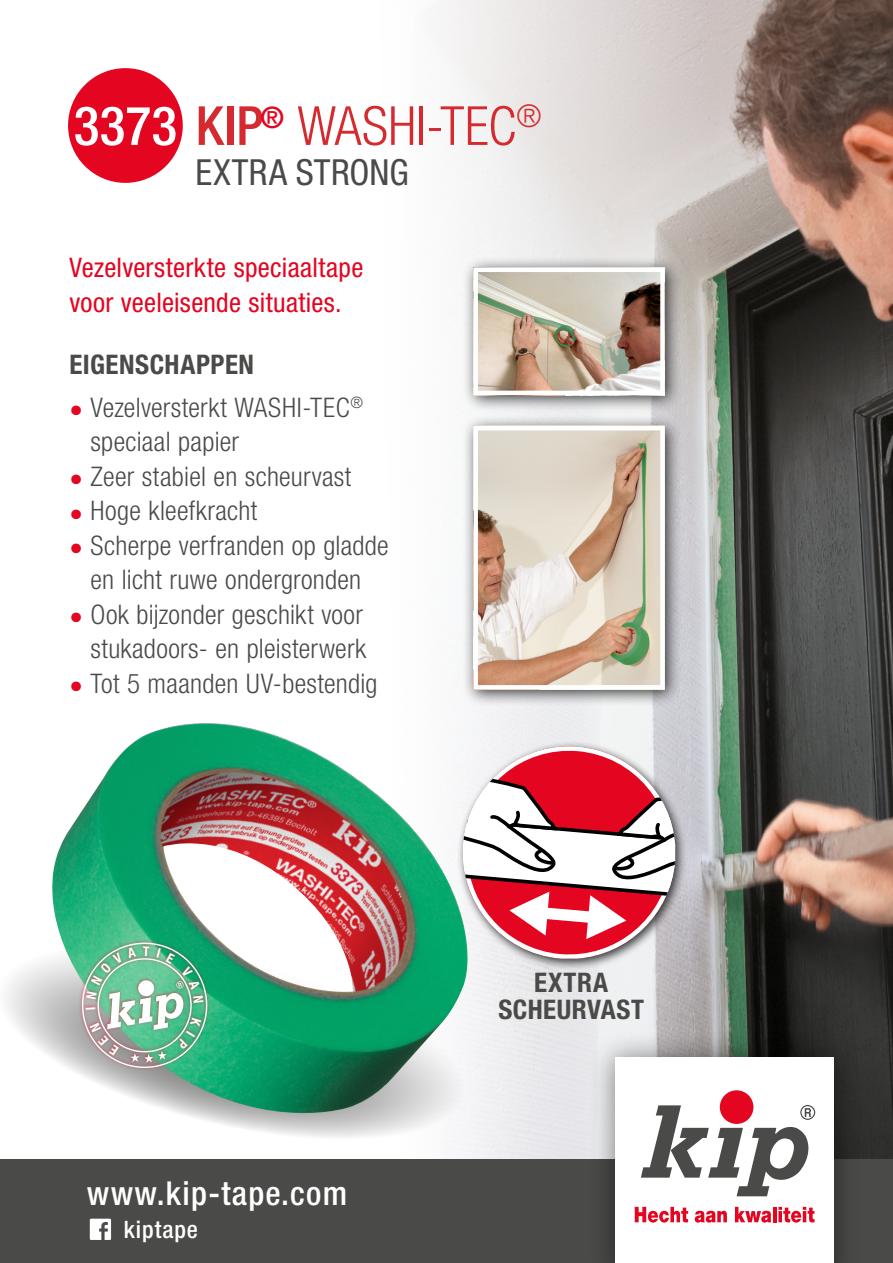
<style>
.page{position:relative;width:893px;height:1263px;background:#fff}
.page>*{position:absolute;margin:0;border:0;box-sizing:border-box;transform-origin:0 0}
.t1{font:300 condensed 54px "Helvetica Neue LT Pro";letter-spacing:.005em;color:#d52a2f}
.t2{font:condensed 36px "Helvetica Neue LT Pro";letter-spacing:.01em;color:#4a4a49}
.t3{font:500 condensed 33px "Helvetica Neue LT Std";letter-spacing:.04em;color:#fff}
.t4{font:300 condensed 27px/34.5px "Helvetica Neue LT Pro";letter-spacing:.01em;color:#4a4a49}
.t5{font:condensed 27px/34.5px "Helvetica Neue LT Pro";letter-spacing:.01em;color:#e40521}
.t6{font:700 condensed 27px/27px "Helvetica Neue LT Pro";letter-spacing:.02em;color:#4a4a49;text-align:center}
.t7{font:500 condensed 24px "Helvetica Neue LT Std";letter-spacing:.04em;color:#fff}
.s1{font-weight:500;color:#fff}
.s2{font-weight:500}
.s3{color:#e40521}
</style>
<div class="page">
<img style="left:429px;top:0;width:464px;height:1159px">
<div style="left:0;top:1159px;width:893px;height:104px;background:#4a4a49"></div>
<svg style="left:90px;top:1219px;width:21px;height:21px"></svg>
<div style="left:587px;top:1029px;width:275px;height:234px;background:#000;opacity:.5"></div>
<div style="left:615px;top:1058px;width:219px;height:205px;background:#fff"></div>
<div style="left:462px;top:415px;width:220px;height:291px;background:#000;opacity:.75"></div>
<img style="left:478px;top:431px;width:182px;height:254px">
<div style="left:473px;top:426px;width:192px;height:264px;border:4px solid #fff"></div>
<div style="left:462px;top:256px;width:220px;height:156px;background:#000;opacity:.75"></div>
<img style="left:478px;top:273px;width:182px;height:117px">
<div style="left:473px;top:268px;width:192px;height:127px;border:4px solid #fff"></div>
<div style="left:457px;top:740px;width:230px;height:231px;background:#000;opacity:.75"></div>
<svg style="left:474px;top:746px;width:201px;height:213px"></svg>
<svg style="left:474px;top:762px;width:201px;height:177px"></svg>
<svg style="left:6px;top:931px;width:471px;height:223px"></svg>
<img style="left:45px;top:723px;width:429px;height:402px">
<div style="left:68px;top:68px;width:115px;height:115px;background:#e40521;border-radius:50%"></div>
<div style="left:720px;top:1090px;width:33px;height:34px;background:#e40521;border-radius:50%"></div>
<svg style="left:641px;top:1105px;width:174px;height:91px"></svg>
<svg style="left:635px;top:1207px;width:53px;height:15px"></svg>
<svg style="left:695px;top:1211px;width:32px;height:11px"></svg>
<svg style="left:735px;top:1207px;width:36px;height:15px"></svg>
<hr style="left:773px;top:1207px;width:3px;height:15px;background:#e40521">
<svg style="left:778px;top:1207px;width:36px;height:15px"></svg>
<svg style="left:68px;top:929px;width:153px;height:153px"></svg>
<h1 class="t1" style="left:74px;top:95px;width:470px"><span class="s1">3373</span> <span class="s2">KIP</span><sup>®</sup> WASHI-TEC<sup>®</sup></h1>
<h2 class="t2" style="left:196px;top:151px;width:215px">EXTRA STRONG</h2>
<p class="t5" style="left:69px;top:250px;width:295px">Vezelversterkte speciaaltape voor veeleisende situaties.</p>
<p class="t6" style="left:69px;top:350px;width:186px">EIGENSCHAPPEN</p>
<p class="t4" style="left:91px;top:390px;width:274px;text-indent:-21px"><span class="s3">•</span> Vezelversterkt WASHI-TEC<sup>® </sup>speciaal papier</p>
<p class="t4" style="left:69px;top:459px;width:283px"><span class="s3">•</span> Zeer stabiel en scheurvast</p>
<p class="t4" style="left:69px;top:493px;width:189px"><span class="s3">•</span> Hoge kleefkracht</p>
<p class="t4" style="left:69px;top:528px;width:321px;text-align:center"><span class="s3">•</span> Scherpe verfranden op gladde en licht ruwe ondergronden</p>
<p class="t4" style="left:69px;top:597px;width:298px;text-align:right"><span class="s3">•</span> Ook bijzonder geschikt voor stukadoors- en pleisterwerk</p>
<p class="t4" style="left:69px;top:666px;width:310px"><span class="s3">•</span> Tot 5 maanden UV-bestendig</p>
<p class="t3" style="left:87px;top:1173px;width:262px">www.kip-tape.com</p>
<p class="t7" style="left:124px;top:1215px;width:76px">kiptape</p>
<p class="t6" style="left:498px;top:968px;width:147px">EXTRA<br>SCHEURVAST</p>
</div>
